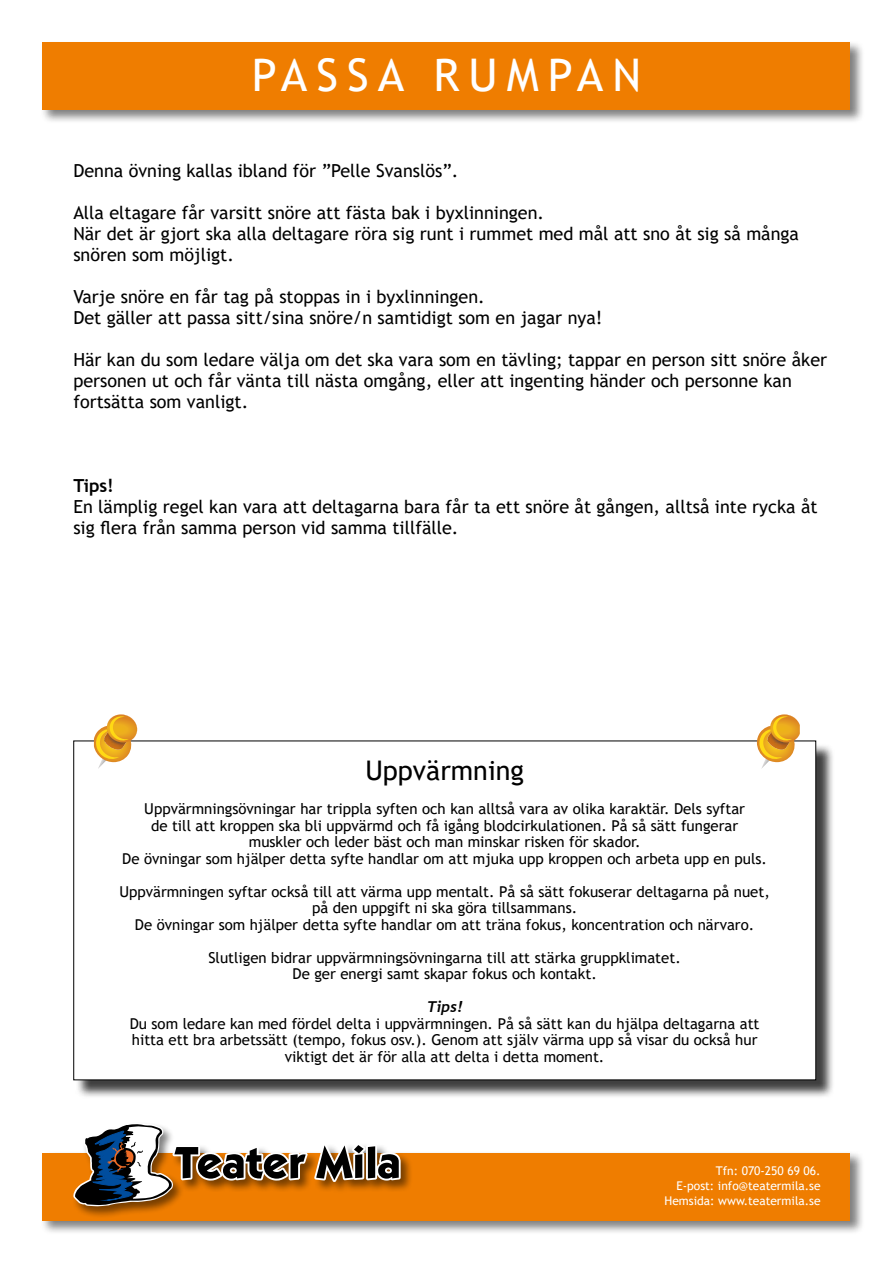
<style>
.page{position:relative;width:893px;height:1263px;background:#fff}
.page>*{position:absolute;margin:0;border:0;box-sizing:border-box;transform-origin:0 0}
.t1{font:45px "Trebuchet MS";letter-spacing:.2em;color:#fff}
.t2{font:27px "Trebuchet MS";color:#000}
.t3{font:18px/21px "Trebuchet MS";color:#000}
.t4{font:700 18px "Trebuchet MS";color:#000}
.t5{font:15px/16.5px "Trebuchet MS";color:#000;text-align:center}
.t6{font:italic 700 15px "Trebuchet";color:#000}
.t7{font:12px/15px "Trebuchet MS";color:#fff;text-align:right}
</style>
<div class="page">
<div style="left:40px;top:40px;width:825px;height:85px;background:#000;opacity:.5"></div>
<div style="left:43px;top:43px;width:807px;height:67px;background:#ef7d00"></div>
<div style="left:40px;top:1150px;width:825px;height:85px;background:#000;opacity:.5"></div>
<div style="left:43px;top:1153px;width:807px;height:67px;background:#ef7d00"></div>
<div style="left:72px;top:1121px;width:341px;height:97px;background:#000;opacity:.5"></div>
<svg style="left:73px;top:1123px;width:328px;height:83px"></svg>
<div style="left:75px;top:743px;width:760px;height:356px;background:#000;opacity:.75"></div>
<div style="left:74px;top:741px;width:742px;height:339px;background:#fff"></div>
<svg style="left:757px;top:714px;width:43px;height:55px"></svg>
<svg style="left:94px;top:714px;width:45px;height:55px"></svg>
<h1 class="t1" style="left:252px;top:46px;width:391px">PASSA RUMPAN</h1>
<p class="t3" style="left:73px;top:160px;width:387px">Denna övning kallas ibland för ”Pelle Svanslös”.</p>
<p class="t3" style="left:73px;top:202px;width:727px">Alla eltagare får varsitt snöre att fästa bak i byxlinningen.<br>När det är gjort ska alla deltagare röra sig runt i rummet med mål att sno åt sig så många snören som möjligt.</p>
<p class="t3" style="left:73px;top:286px;width:531px">Varje snöre en får tag på stoppas in i byxlinningen.<br>Det gäller att passa sitt/sina snöre/n samtidigt som en jagar nya!</p>
<p class="t3" style="left:73px;top:349px;width:755px">Här kan du som ledare välja om det ska vara som en tävling; tappar en person sitt snöre åker personen ut och får vänta till nästa omgång, eller att ingenting händer och personne kan fortsätta som vanligt.</p>
<p class="t4" style="left:73px;top:474px;width:42px">Tips!</p>
<p class="t3" style="left:73px;top:496px;width:746px">En lämplig regel kan vara att deltagarna bara får ta ett snöre åt gången, alltså inte rycka åt sig flera från samma person vid samma tillfälle.</p>
<h2 class="t2" style="left:365px;top:753px;width:160px">Uppvärmning</h2>
<p class="t5" style="left:122px;top:800px;width:646px">Uppvärmningsövningar har trippla syften och kan alltså vara av olika karaktär. Dels syftar<br>de till att kroppen ska bli uppvärmd och få igång blodcirkulationen. På så sätt fungerar<br>muskler och leder bäst och man minskar risken för skador.<br>De övningar som hjälper detta syfte handlar om att mjuka upp kroppen och arbeta upp en puls.</p>
<p class="t5" style="left:119px;top:883px;width:652px">Uppvärmningen syftar också till att värma upp mentalt. På så sätt fokuserar deltagarna på nuet, på den uppgift ni ska göra tillsammans.<br>De övningar som hjälper detta syfte handlar om att träna fokus, koncentration och närvaro.</p>
<p class="t5" style="left:208px;top:949px;width:474px">Slutligen bidrar uppvärmningsövningarna till att stärka gruppklimatet.<br>De ger energi samt skapar fokus och kontakt.</p>
<p class="t6" style="left:427px;top:997px;width:37px">Tips!</p>
<p class="t5" style="left:130px;top:1015px;width:631px">Du som ledare kan med fördel delta i uppvärmningen. På så sätt kan du hjälpa deltagarna att hitta ett bra arbetssätt (tempo, fokus osv.). Genom att själv värma upp så visar du också hur viktigt det är för alla att delta i detta moment.</p>
<p class="t7" style="left:664px;top:1163px;width:158px">Tfn: 070-250 69 06.<br>E-post: info@teatermila.se<br>Hemsida: www.teatermila.se</p>
</div>
